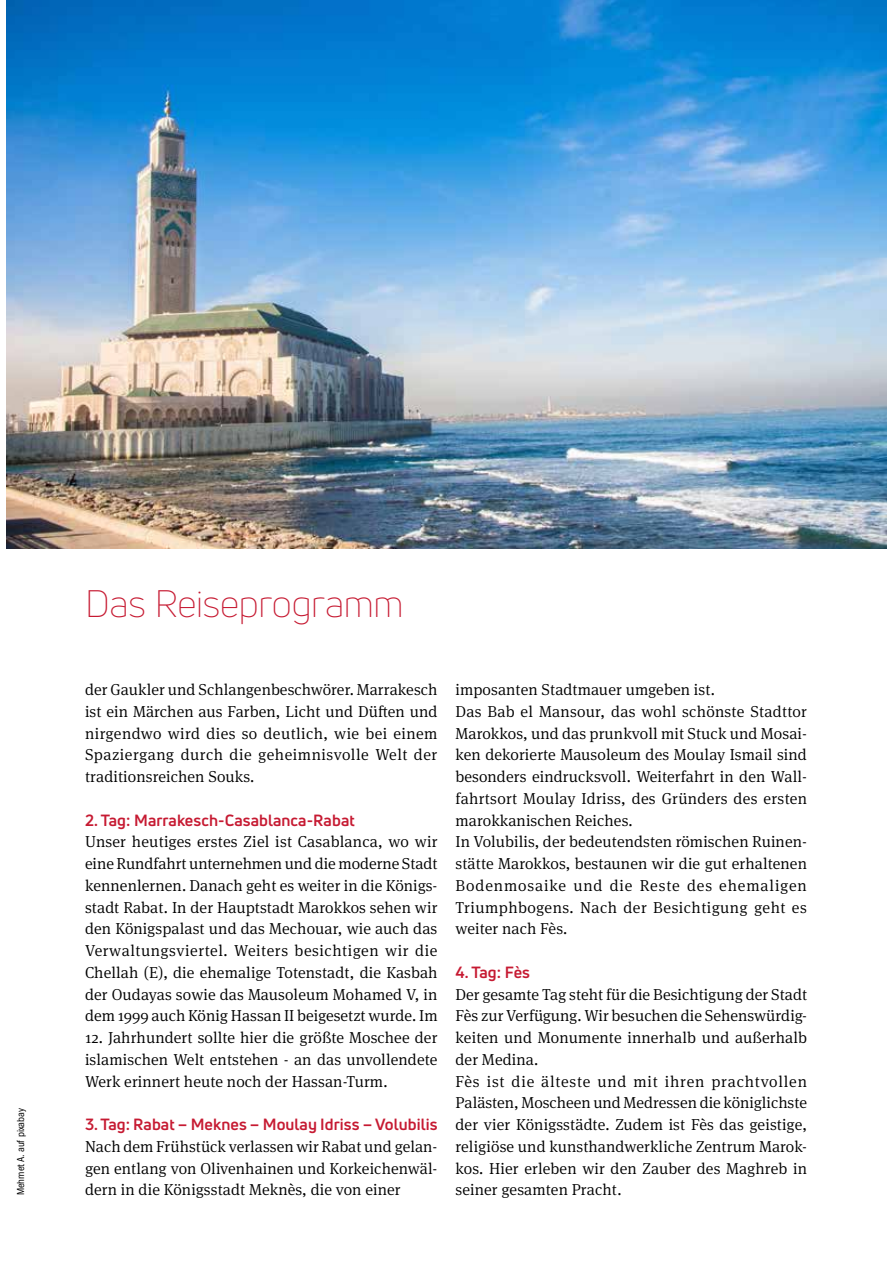
<style>
.page{position:relative;width:893px;height:1263px;background:#fff}
.page>*{position:absolute;margin:0;border:0;box-sizing:border-box;transform-origin:0 0}
.t1{font:300 37.5px "Uni Neue";letter-spacing:-.01em;color:#c61a32}
.t2{font:300 15.9px/21.8px "Meta Serif Pro";letter-spacing:.005em;color:#000;text-align:justify}
.t3{font:700 15.9px "Uni Neue";letter-spacing:.005em;color:#c61a32}
.t4{font:condensed 10.5px "ITC Franklin Gothic Std";color:#000}
</style>
<div class="page">
<img style="left:6px;top:0;width:881px;height:549px">
<p class="t4" style="left:15px;top:1195px;width:88px;rotate:-90deg">Mehmet A. auf pixabay</p>
<h1 class="t1" style="left:85px;top:581px;width:320px">Das Reiseprogramm</h1>
<p class="t2" style="left:85px;top:678px;width:354px">der Gaukler und Schlangenbeschwörer. Marrakesch ist ein Märchen aus Farben, Licht und Düften und nirgendwo wird dies so deutlich, wie bei einem Spaziergang durch die geheimnisvolle Welt der traditionsreichen Souks.</p>
<p class="t3" style="left:85px;top:810px;width:271px">2. Tag: Marrakesch-Casablanca-Rabat</p>
<p class="t2" style="left:85px;top:830px;width:354px">Unser heutiges erstes Ziel ist Casablanca, wo wir eine Rundfahrt unternehmen und die moderne Stadt kennenlernen. Danach geht es weiter in die Königs&shy;stadt Rabat. In der Hauptstadt Marokkos sehen wir den Königspalast und das Mechouar, wie auch das Verwaltungsviertel. Weiters besichtigen wir die Chellah (E), die ehemalige Totenstadt, die Kasbah der Oudayas sowie das Mausoleum Mohamed V, in dem 1999 auch König Hassan II beigesetzt wurde. Im</p>
<p class="t2" style="left:85px;top:1026px;width:354px">12. Jahrhundert sollte hier die größte Moschee der islamischen Welt entstehen - an das unvollendete Werk erinnert heute noch der Hassan-Turm.</p>
<p class="t3" style="left:85px;top:1114px;width:354px">3. Tag: Rabat – Meknes – Moulay Idriss – Volubilis</p>
<p class="t2" style="left:85px;top:1135px;width:354px">Nach dem Frühstück verlassen wir Rabat und gelan&shy;gen entlang von Olivenhainen und Korkeichenwäl&shy;dern in die Königsstadt Meknès, die von einer</p>
<p class="t2" style="left:455px;top:678px;width:353px;text-align:left">imposanten Stadtmauer umgeben ist.<br>Das Bab el Mansour, das wohl schönste Stadttor Marokkos, und das prunkvoll mit Stuck und Mosai&shy;ken dekorierte Mausoleum des Moulay Ismail sind besonders eindrucksvoll. Weiterfahrt in den Wall&shy;fahrtsort Moulay Idriss, des Gründers des ersten marokkanischen Reiches.<br>In Volubilis, der bedeutendsten römischen Ruinen&shy;stätte Marokkos, bestaunen wir die gut erhaltenen Bodenmosaike und die Reste des ehemaligen Triumphbogens. Nach der Besichtigung geht es weiter nach Fès.</p>
<p class="t3" style="left:455px;top:962px;width:76px">4. Tag: Fès</p>
<p class="t2" style="left:455px;top:982px;width:353px;text-align:left">Der gesamte Tag steht für die Besichtigung der Stadt Fès zur Verfügung. Wir besuchen die Sehenswürdig&shy;keiten und Monumente innerhalb und außerhalb der Medina.<br>Fès ist die älteste und mit ihren prachtvollen Palästen, Moscheen und Medressen die königlichste der vier Königsstädte. Zudem ist Fès das geistige, religiöse und kunsthandwerkliche Zentrum Marok&shy;kos. Hier erleben wir den Zauber des Maghreb in</p>
<p class="t2" style="left:455px;top:1178px;width:168px">seiner gesamten Pracht.</p>
</div>
